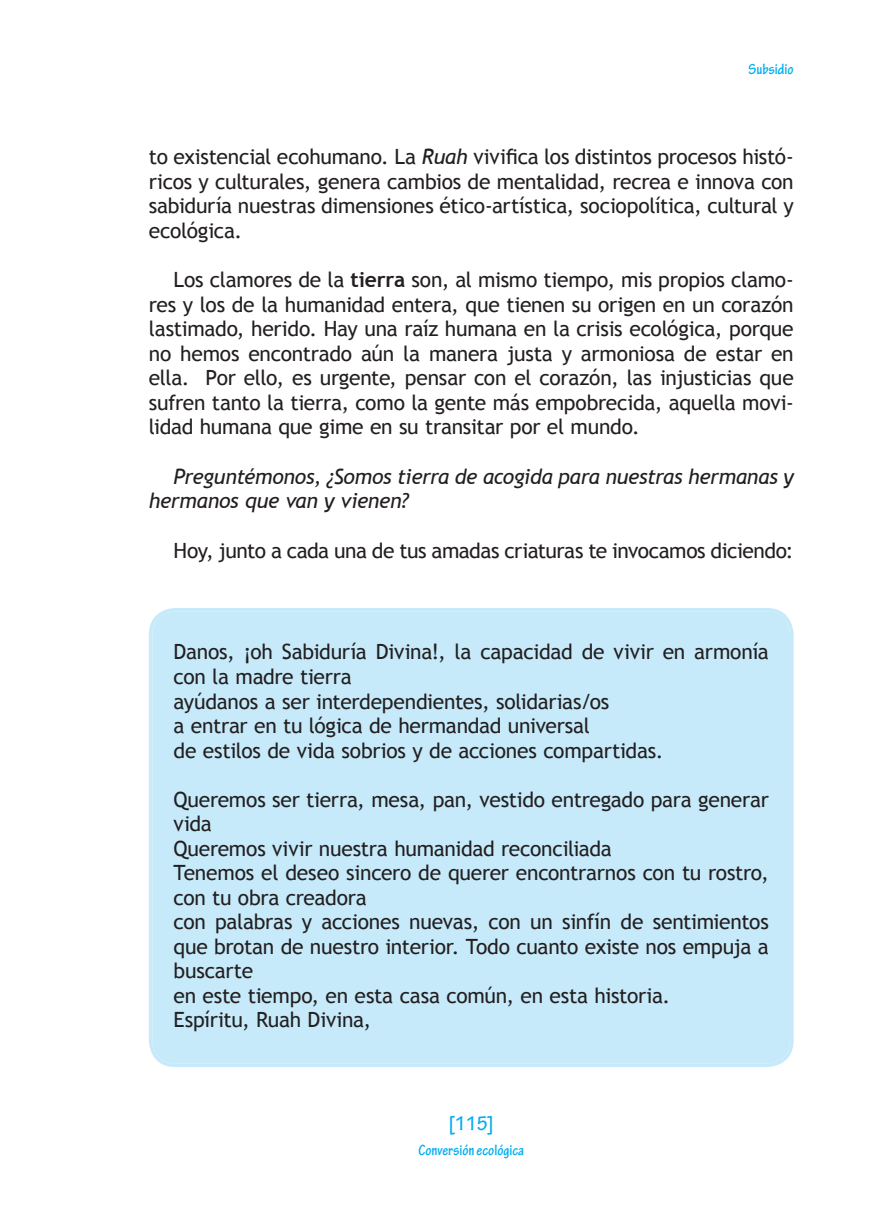
<style>
.page{position:relative;width:893px;height:1216px;background:#fff}
.page>*{position:absolute;margin:0;border:0;box-sizing:border-box;transform-origin:0 0}
.t1{font:21px/24.5px "Trebuchet MS";letter-spacing:-.015em;color:#231f20;text-align:justify}
.t2{font:italic 21px/24.5px "Trebuchet MS";letter-spacing:-.01em;color:#231f20}
.t3{font:700 condensed 21px "Tekton Pro";color:#00aeef}
.t4{font:700 condensed 15.75px "Tekton Pro";color:#00aeef}
.s1{font-style:italic}
.s2{font-weight:700}
</style>
<div class="page">
<div style="left:149px;top:608px;width:645px;height:459px;background:#c6eafa"></div>
<p class="t4" style="left:749px;top:60px;width:46px">Subsidio</p>
<p class="t1" style="left:149px;top:145px;width:646px">to existencial ecohumano. La <span class="s1">Ruah</span> vivifica los distintos procesos histó&shy;ricos y culturales, genera cambios de mentalidad, recrea e innova con sabiduría nuestras dimensiones ético-artística, sociopolítica, cultural y ecológica.</p>
<p class="t1" style="left:149px;top:268px;width:646px;text-indent:25px">Los clamores de la <span class="s2">tierra</span> son, al mismo tiempo, mis propios clamo&shy;res y los de la humanidad entera, que tienen su origen en un corazón lastimado, herido. Hay una raíz humana en la crisis ecológica, porque no hemos encontrado aún la manera justa y armoniosa de estar en ella. Por ello, es urgente, pensar con el corazón, las injusticias que sufren tanto la tierra, como la gente más empobrecida, aquella movi&shy;lidad humana que gime en su transitar por el mundo.</p>
<p class="t2" style="left:149px;top:464px;width:646px;text-indent:25px">Preguntémonos, ¿Somos tierra de acogida para nuestras hermanas y hermanos que van y vienen?</p>
<p class="t1" style="left:174px;top:538px;width:621px">Hoy, junto a cada una de tus amadas criaturas te invocamos diciendo:</p>
<p class="t1" style="left:174px;top:640px;width:597px;text-align:left">Danos, ¡oh Sabiduría Divina!, la capacidad de vivir en armonía con la madre tierra<br>ayúdanos a ser interdependientes, solidarias/os<br>a entrar en tu lógica de hermandad universal<br>de estilos de vida sobrios y de acciones compartidas.</p>
<p class="t1" style="left:174px;top:787px;width:597px;text-align:left">Queremos ser tierra, mesa, pan, vestido entregado para generar vida<br>Queremos vivir nuestra humanidad reconciliada<br>Tenemos el deseo sincero de querer encontrarnos con tu rostro, con tu obra creadora<br>con palabras y acciones nuevas, con un sinfín de sentimientos que brotan de nuestro interior. Todo cuanto existe nos empuja a buscarte<br>en este tiempo, en esta casa común, en esta historia.<br>Espíritu, Ruah Divina,</p>
<p class="t3" style="left:449px;top:1111px;width:46px">[115]</p>
<p class="t4" style="left:418px;top:1140px;width:107px">Conversión ecológica</p>
</div>
